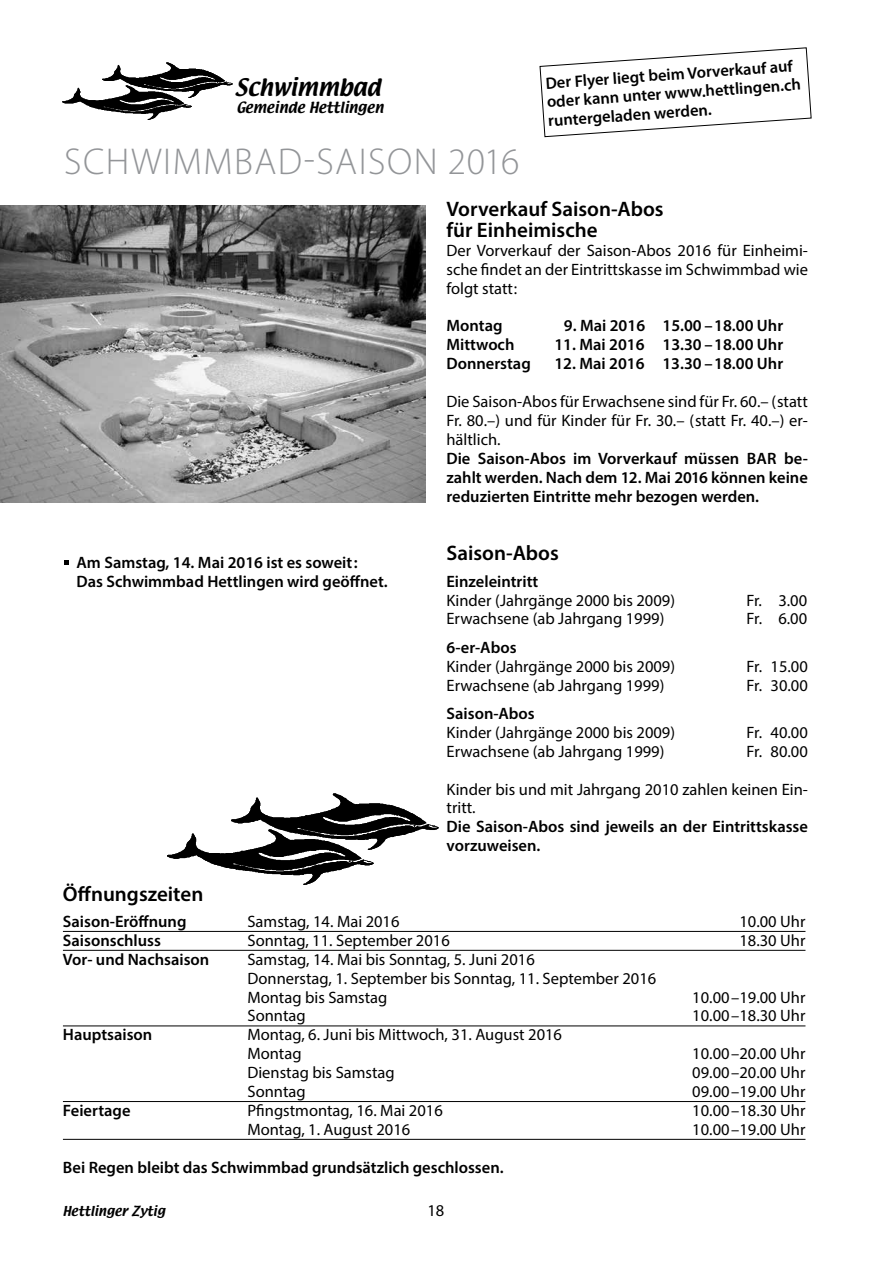
<style>
.page{position:relative;width:893px;height:1263px;background:#fff}
.page>*{position:absolute;margin:0;border:0;box-sizing:border-box;transform-origin:0 0}
.t1{font:300 37.5px "Myriad Pro";letter-spacing:.04em;color:#939598}
.t2{font:33.45px "Textile";color:#000}
.t3{font:600 21px/21px "Myriad Pro";color:#000}
.t4{font:21px "Textile";color:#000}
.t5{font:16.5px/18.9px "Myriad Pro";color:#000}
.t6{font:600 16.5px/18.9px "Myriad Pro";color:#000}
.t7{font:13.5px "Textile";color:#000}
.t8{font:12px "Textile";letter-spacing:.005em;color:#000}
</style>
<div class="page">
<svg style="left:540px;top:47px;width:271px;height:90px"></svg>
<img style="left:102px;top:63px;width:130px;height:34px">
<img style="left:62px;top:85px;width:130px;height:35px">
<img style="left:231px;top:794px;width:207px;height:55px">
<img style="left:167px;top:829px;width:207px;height:56px">
<svg style="left:64px;top:560px;width:4px;height:5px"></svg>
<img style="left:0;top:205px;width:425px;height:297px">
<hr style="left:63px;top:931px;width:742px;height:1px;background:#000">
<hr style="left:63px;top:950px;width:742px;height:1px;background:#000">
<hr style="left:63px;top:1026px;width:742px;height:1px;background:#000">
<hr style="left:63px;top:1101px;width:742px;height:1px;background:#000">
<hr style="left:63px;top:1139px;width:742px;height:1px;background:#000">
<p class="t4" style="left:235px;top:72px;width:147px">Schwimmbad</p>
<p class="t7" style="left:236px;top:98px;width:149px">Gemeinde Hettlingen</p>
<h1 class="t1" style="left:64px;top:138px;width:457px">SCHWIMMBAD-SAISON 2016</h1>
<p class="t6" style="left:545px;top:73px;width:256px;rotate:-4deg">Der Flyer liegt beim Vorverkauf auf oder kann unter www.hettlingen.ch runtergeladen werden.</p>
<p class="t6" style="left:77px;top:552px;width:313px">Am Samstag, 14. Mai 2016 ist es soweit:<br>Das Schwimmbad Hettlingen wird geöffnet.</p>
<p class="t3" style="left:446px;top:198px;width:219px">Vorverkauf Saison-Abos für Einheimische</p>
<p class="t5" style="left:446px;top:241px;width:363px;text-align:justify">Der Vorverkauf der Saison-Abos 2016 für Einheimi&shy;sche findet an der Eintrittskasse im Schwimmbad wie folgt statt:</p>
<p class="t6" style="left:446px;top:316px;width:58px">Montag</p>
<p class="t6" style="left:564px;top:316px;width:221px">9. Mai 2016 15.00 –18.00 Uhr</p>
<p class="t6" style="left:446px;top:335px;width:70px">Mittwoch</p>
<p class="t6" style="left:554px;top:335px;width:230px">11. Mai 2016 13.30 –18.00 Uhr</p>
<p class="t6" style="left:446px;top:354px;width:86px">Donnerstag</p>
<p class="t6" style="left:554px;top:354px;width:230px">12. Mai 2016 13.30 –18.00 Uhr</p>
<p class="t5" style="left:446px;top:392px;width:363px;text-align:justify">Die Saison-Abos für Erwachsene sind für Fr. 60.– (statt Fr. 80.–) und für Kinder für Fr. 30.– (statt Fr. 40.–) er&shy;hältlich.</p>
<p class="t6" style="left:446px;top:448px;width:311px">Die Saison-Abos im Vorverkauf müssen bar</p>
<p class="t6" style="left:446px;top:448px;width:363px;text-align:justify;text-indent:338px">be&shy;zahlt werden. Nach dem 12. Mai 2016 können keine reduzierten Eintritte mehr bezogen werden.</p>
<p class="t3" style="left:446px;top:542px;width:114px">Saison-Abos</p>
<p class="t6" style="left:446px;top:571px;width:93px">Einzeleintritt</p>
<p class="t5" style="left:446px;top:590px;width:230px">Kinder (Jahrgänge 2000 bis 2009)</p>
<p class="t5" style="left:746px;top:590px;width:62px">Fr. 3.00</p>
<p class="t5" style="left:446px;top:609px;width:219px">Erwachsene (ab Jahrgang 1999)</p>
<p class="t5" style="left:746px;top:609px;width:62px">Fr. 6.00</p>
<p class="t6" style="left:446px;top:637px;width:72px">6-er-Abos</p>
<p class="t5" style="left:446px;top:656px;width:230px">Kinder (Jahrgänge 2000 bis 2009)</p>
<p class="t5" style="left:746px;top:656px;width:63px">Fr. 15.00</p>
<p class="t5" style="left:447px;top:675px;width:219px">Erwachsene (ab Jahrgang 1999)</p>
<p class="t5" style="left:747px;top:675px;width:63px">Fr. 30.00</p>
<p class="t6" style="left:447px;top:703px;width:90px">Saison-Abos</p>
<p class="t5" style="left:447px;top:723px;width:230px">Kinder (Jahrgänge 2000 bis 2009)</p>
<p class="t5" style="left:747px;top:723px;width:63px">Fr. 40.00</p>
<p class="t5" style="left:447px;top:741px;width:219px">Erwachsene (ab Jahrgang 1999)</p>
<p class="t5" style="left:747px;top:741px;width:63px">Fr. 80.00</p>
<p class="t5" style="left:447px;top:779px;width:363px">Kinder bis und mit Jahrgang 2010 zahlen keinen Ein&shy;tritt.</p>
<p class="t6" style="left:447px;top:817px;width:363px">Die Saison-Abos sind jeweils an der Eintrittskasse vorzuweisen.</p>
<h2 class="t2" style="left:442px;top:809px;width:234px">Schwimmbad</h2>
<p class="t3" style="left:63px;top:883px;width:142px">Öffnungszeiten</p>
<p class="t6" style="left:63px;top:911px;width:125px">Saison-Eröffnung</p>
<p class="t5" style="left:247px;top:912px;width:154px">Samstag, 14. Mai 2016</p>
<p class="t5" style="left:739px;top:912px;width:68px">10.00 Uhr</p>
<p class="t6" style="left:63px;top:930px;width:100px">Saisonschluss</p>
<p class="t5" style="left:247px;top:930px;width:204px">Sonntag, 11. September 2016</p>
<p class="t5" style="left:739px;top:930px;width:67px">18.30 Uhr</p>
<p class="t6" style="left:63px;top:949px;width:148px">Vor- und Nachsaison</p>
<p class="t5" style="left:247px;top:949px;width:410px">Samstag, 14. Mai bis Sonntag, 5. Juni 2016<br>Donnerstag, 1. September bis Sonntag, 11. September 2016<br>Montag bis Samstag</p>
<p class="t5" style="left:692px;top:987px;width:115px">10.00–19.00 Uhr</p>
<p class="t5" style="left:247px;top:1006px;width:60px">Sonntag</p>
<p class="t5" style="left:692px;top:1006px;width:115px">10.00–18.30 Uhr</p>
<p class="t6" style="left:63px;top:1025px;width:91px">Hauptsaison</p>
<p class="t5" style="left:247px;top:1025px;width:316px">Montag, 6. Juni bis Mittwoch, 31. August 2016<br>Montag</p>
<p class="t5" style="left:692px;top:1044px;width:115px">10.00–20.00 Uhr</p>
<p class="t5" style="left:247px;top:1063px;width:149px">Dienstag bis Samstag</p>
<p class="t5" style="left:692px;top:1063px;width:115px">09.00–20.00 Uhr</p>
<p class="t5" style="left:247px;top:1082px;width:60px">Sonntag</p>
<p class="t5" style="left:692px;top:1082px;width:115px">09.00–19.00 Uhr</p>
<p class="t6" style="left:63px;top:1100px;width:69px">Feiertage</p>
<p class="t5" style="left:247px;top:1100px;width:197px">Pfingstmontag, 16. Mai 2016</p>
<p class="t5" style="left:692px;top:1100px;width:115px">10.00–18.30 Uhr</p>
<p class="t5" style="left:247px;top:1119px;width:164px">Montag, 1. August 2016</p>
<p class="t5" style="left:692px;top:1119px;width:115px">10.00–19.00 Uhr</p>
<p class="t6" style="left:63px;top:1157px;width:442px">Bei Regen bleibt das Schwimmbad grundsätzlich geschlossen.</p>
<p class="t8" style="left:63px;top:1202px;width:104px">Hettlinger Zytig</p>
<p class="t5" style="left:427px;top:1200px;width:18px">18</p>
</div>
